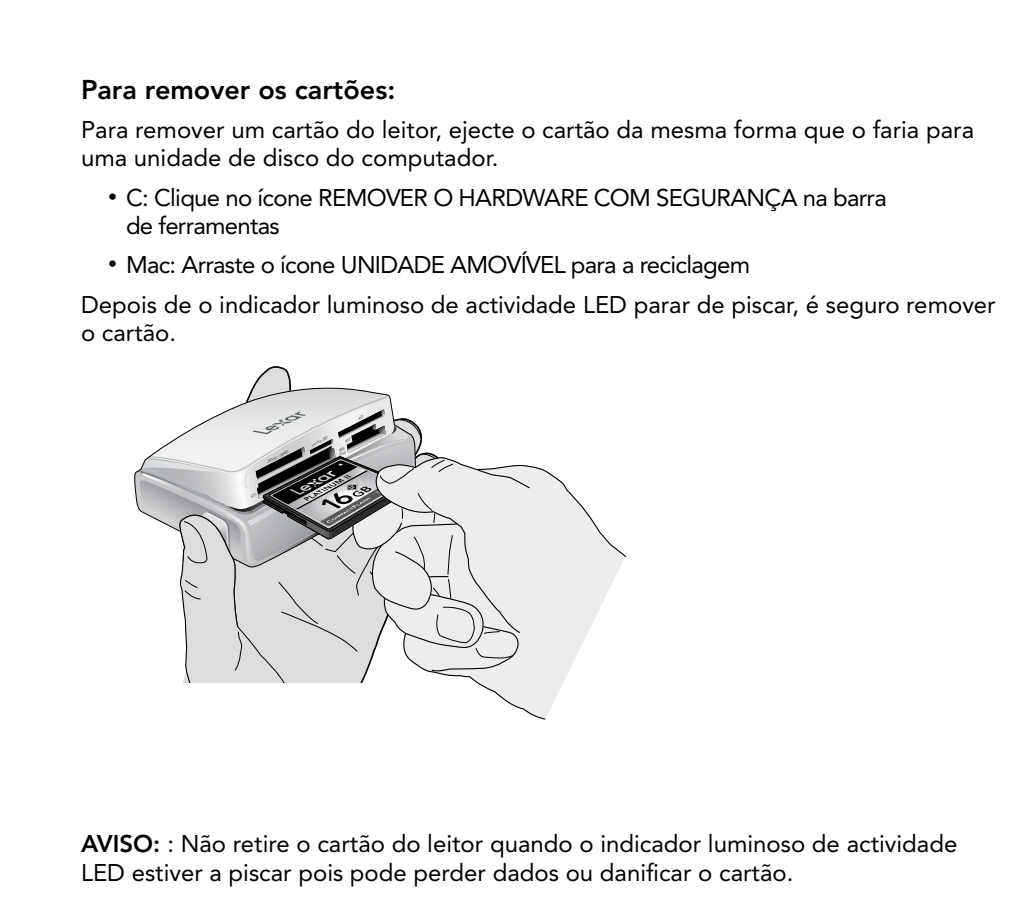
<style>
.page{position:relative;width:1026px;height:918px;background:#fff}
.page>*{position:absolute;margin:0;border:0;box-sizing:border-box;transform-origin:0 0}
.t1{font:800 27px "Avenir";color:#000}
.t2{font:24px/28.5px "Avenir";color:#000}
.t3{font:24px/39.3px "Avenir";letter-spacing:-.03em;color:#000}
.t4{font:italic 700 3.9px/3.3px "Arial Narrow";color:#6d6f71;text-align:center;scale:1.26 1}
.s1{font-size:18px}
.s2{font-weight:800}
</style>
<div class="page">
<svg style="left:546px;top:634px;width:41px;height:82px;fill:#ededee"></svg>
<svg style="left:546px;top:470px;width:81px;height:164px"></svg>
<svg style="left:138px;top:366px;width:408px;height:354px"></svg>
<p class="t1" style="left:81px;top:73px;width:316px">Para remover os cartões:</p>
<p class="t2" style="left:81px;top:115px;width:895px">Para remover um cartão do leitor, ejecte o cartão da mesma forma que o faria para uma unidade de disco do computador.</p>
<p class="t2" style="left:108px;top:183px;width:384px"><span class="s1">•</span> C: Clique no ícone REMOVER O HARD</p>
<p class="t2" style="left:522px;top:183px;width:38px">WARE</p>
<p class="t2" style="left:594px;top:183px;width:124px">COM SEGURANÇA</p>
<p class="t2" style="left:803px;top:183px;width:85px">na barra</p>
<p class="t2" style="left:126px;top:212px;width:155px">de ferramentas</p>
<p class="t2" style="left:108px;top:251px;width:249px"><span class="s1">•</span> Mac: Arraste o ícone UNIDADE</p>
<p class="t3" style="left:81px;top:246px;width:671px;text-indent:369px">AMOVÍVEL para a reciclagem<br>Depois de o indicador luminoso de actividade LED</p>
<p class="t2" style="left:634px;top:290px;width:364px">parar de piscar, é seguro remover</p>
<p class="t2" style="left:81px;top:319px;width:97px">o cartão.</p>
<p class="t4" style="left:311px;top:444px;width:15px;rotate:-27deg">micro SD</p>
<p class="t4" style="left:266px;top:461px;width:20px;rotate:-27deg">SDHC / MMC</p>
<p class="t4" style="left:337px;top:450px;width:8px;rotate:-27deg">MS<br>Duo</p>
<p class="t2" style="left:81px;top:830px;width:878px"><span class="s2">AVISO:</span> : Não retire o cartão do leitor quando o indicador luminoso de actividade<br>LED</p>
<p class="t2" style="left:132px;top:858px;width:663px">estiver a piscar pois pode perder dados ou danificar o cartão.</p>
</div>
